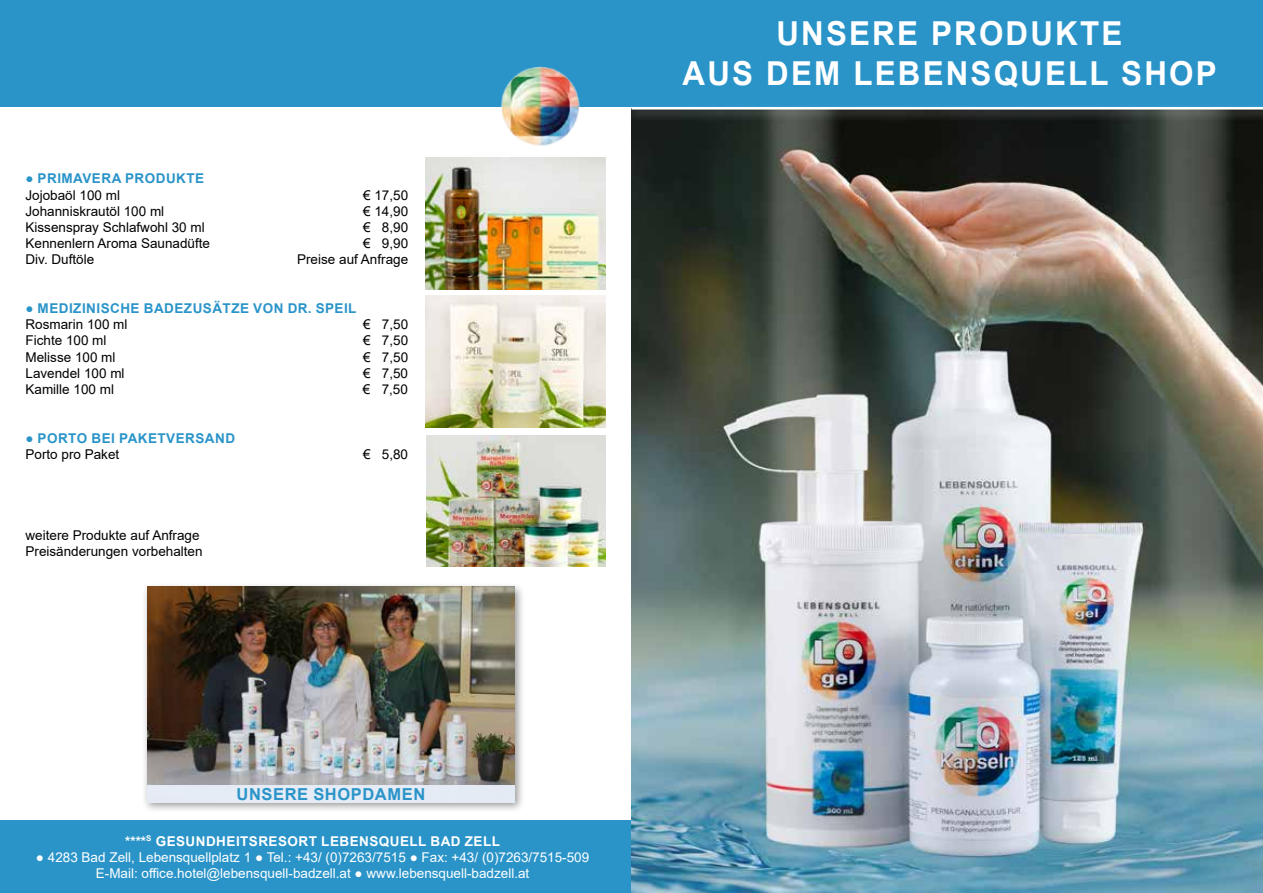
<style>
.page{position:relative;width:1263px;height:893px;background:#fff}
.page>*{position:absolute;margin:0;border:0;box-sizing:border-box;transform-origin:0 0}
.t1{font:700 33px/39.6px "Arial";letter-spacing:.07em;color:#fff;text-align:center;scale:.95 1}
.t2{font:700 16.5px "Arial";letter-spacing:.035em;color:#2a94c9}
.t3{font:13.5px/16.2px "Arial";color:#000}
.t4{font:13.5px/16.2px "Arial";color:#fff;text-align:center}
.t5{font:700 13.5px "Arial";letter-spacing:.035em;color:#2a94c9}
.t6{font:700 13.5px "Arial";letter-spacing:.035em;color:#fff}
</style>
<div class="page">
<div style="left:0;top:0;width:1263px;height:106px;background:#2a94c9"></div>
<img style="left:485px;top:67px;width:107px;height:79px">
<img style="left:425px;top:157px;width:181px;height:132px">
<img style="left:425px;top:296px;width:181px;height:131px">
<div style="left:142px;top:582px;width:384px;height:231px;background:#000;opacity:.41"></div>
<img style="left:147px;top:587px;width:368px;height:199px">
<div style="left:147px;top:786px;width:368px;height:17px;background:#e7eef8"></div>
<div style="left:0;top:821px;width:638px;height:72px;background:#2a94c9"></div>
<img style="left:631px;top:122px;width:632px;height:771px">
<div style="left:624px;top:103px;width:639px;height:19px;background:#fff;opacity:.42"></div>
<hr style="left:631px;top:107px;width:632px;height:3px;background:#fff">
<img style="left:426px;top:435px;width:180px;height:132px">
<p class="t5" style="left:26px;top:169px;width:180px">● PRIMAVERA PRODUKTE</p>
<p class="t3" style="left:25px;top:187px;width:96px">Jojobaöl 100 ml</p>
<p class="t3" style="left:363px;top:187px;width:47px">€ 17,50</p>
<p class="t3" style="left:25px;top:203px;width:140px">Johanniskrautöl 100 ml</p>
<p class="t3" style="left:363px;top:203px;width:47px">€ 14,90</p>
<p class="t3" style="left:25px;top:219px;width:181px">Kissenspray Schlafwohl 30 ml</p>
<p class="t3" style="left:363px;top:219px;width:47px">€ 8,90</p>
<p class="t3" style="left:25px;top:235px;width:186px">Kennenlern Aroma Saunadüfte</p>
<p class="t3" style="left:363px;top:235px;width:47px">€ 9,90</p>
<p class="t3" style="left:25px;top:251px;width:70px">Div. Duftöle</p>
<p class="t3" style="left:297px;top:251px;width:113px">Preise auf Anfrage</p>
<p class="t5" style="left:25px;top:299px;width:333px">● MEDIZINISCHE BADEZUSÄTZE VON DR. SPEIL</p>
<p class="t3" style="left:25px;top:316px;width:104px">Rosmarin 100 ml</p>
<p class="t3" style="left:363px;top:316px;width:47px">€ 7,50</p>
<p class="t3" style="left:25px;top:332px;width:83px">Fichte 100 ml</p>
<p class="t3" style="left:363px;top:332px;width:47px">€ 7,50</p>
<p class="t3" style="left:25px;top:349px;width:92px">Melisse 100 ml</p>
<p class="t3" style="left:363px;top:349px;width:47px">€ 7,50</p>
<p class="t3" style="left:25px;top:365px;width:101px">Lavendel 100 ml</p>
<p class="t3" style="left:363px;top:365px;width:47px">€ 7,50</p>
<p class="t3" style="left:26px;top:381px;width:90px">Kamille 100 ml</p>
<p class="t3" style="left:363px;top:381px;width:47px">€ 7,50</p>
<p class="t5" style="left:26px;top:428px;width:211px">● PORTO BEI PAKETVERSAND</p>
<p class="t3" style="left:26px;top:446px;width:95px">Porto pro Paket</p>
<p class="t3" style="left:363px;top:446px;width:47px">€ 5,80</p>
<p class="t3" style="left:26px;top:527px;width:179px">weitere Produkte auf Anfrage<br>Preisänderungen vorbehalten</p>
<p class="t2" style="left:237px;top:783px;width:190px">UNSERE SHOPDAMEN</p>
<p class="t6" style="left:125px;top:831px;width:376px">****<sup>S</sup> GESUNDHEITSRESORT LEBENSQUELL BAD ZELL</p>
<p class="t4" style="left:36px;top:849px;width:555px">● 4283 Bad Zell, Lebensquellplatz 1 ● Tel.: +43/ (0)7263/7515 ● Fax: +43/ (0)7263/7515-509<br>E-Mail: office.hotel@lebensquell-badzell.at ● www.lebensquell-badzell.at</p>
<h1 class="t1" style="left:682px;top:14px;width:564px">UNSERE PRODUKTE<br>AUS DEM LEBENSQUELL SHOP</h1>
</div>
